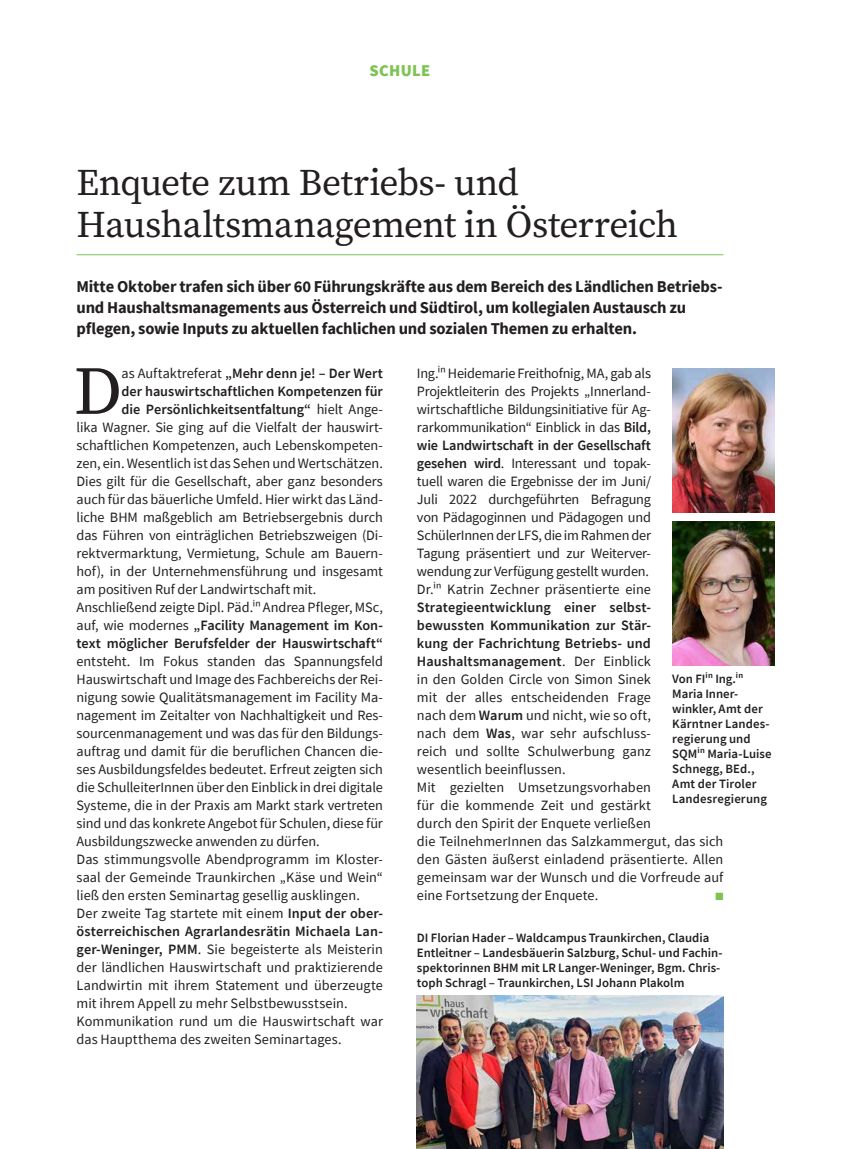
<style>
.page{position:relative;width:851px;height:1149px;background:#fff}
.page>*{position:absolute;margin:0;border:0;box-sizing:border-box;transform-origin:0 0}
.t1{font:68.1px "Source Serif Pro";color:#231f20}
.t2{font:37.5px/42px "Source Serif Pro";letter-spacing:-.015em;color:#231f20}
.t3{font:700 16.5px/21px "Source Sans Pro";letter-spacing:-.01em;color:#231f20}
.t4{font:900 16.5px "Source Sans Pro";letter-spacing:.02em;color:#7cc352}
.t5{font:14.25px/18px "Source Sans Pro";color:#231f20}
.t6{font:600 14.25px "Source Sans Pro";letter-spacing:-.005em;color:#231f20}
.t7{font:600 12.75px/15px "Source Sans Pro";color:#231f20}
.t8{font:10.5px "Zapf Dingbats ITC";color:#7cc352}
.s1{font-weight:400}
.s2{font-weight:600}
</style>
<div class="page">
<hr style="left:77px;top:254px;width:646px;height:1px;background:#7cc352">
<img style="left:672px;top:368px;width:102px;height:144px">
<img style="left:672px;top:521px;width:102px;height:144px">
<img style="left:417px;top:995px;width:306px;height:153px">
<p class="t4" style="left:369px;top:59px;width:62px">SCHULE</p>
<h2 class="t2" style="left:77px;top:162px;width:603px">Enquete zum Betriebs- und<br>Haushaltsmanagement in Österreich</h2>
<p class="t3" style="left:77px;top:276px;width:647px">Mitte Oktober trafen sich über 60 Führungskräfte aus dem Bereich des Ländlichen Betriebs&shy;und Haushaltsmanagements aus Österreich und Südtirol, um kollegialen Austausch zu pflegen, sowie Inputs zu aktuellen fachlichen und sozialen Themen zu erhalten.</p>
<h1 class="t1" style="left:74px;top:345px;width:50px">D</h1>
<p class="t6" style="left:122px;top:363px;width:263px"><span class="s1">as Auftaktreferat</span> „Mehr denn je! – Der Wert</p>
<p class="t5" style="left:417px;top:364px;width:235px">Ing.in Heidemarie Freithofnig, MA, gab als Projektleiterin des Projekts „Innerland&shy;wirtschaftliche Bildungsinitiative für Ag&shy;rarkommunikation“ Einblick in das <span class="s2">Bild, wie Landwirtschaft in der Gesellschaft gesehen wird</span>. Interessant und topak&shy;tuell waren die Ergebnisse der im Juni/ Juli 2022 durchgeführten Befragung von Pädagoginnen und Pädagogen und SchülerInnen der LFS, die im Rahmen der Tagung präsentiert und zur Weiterver&shy;wendung zur Verfügung gestellt wurden.<br>Dr.in Katrin Zechner präsentierte eine</p>
<p class="t5" style="left:417px;top:598px;width:308px"><span class="s2">Strategieentwicklung einer selbst-<br>bewussten Kommunikation zur Stär-<br>kung der Fachrichtung Betriebs- und Haushaltsmanagement</span>. Der Einblick<br>in den Golden Circle von Simon Sinek<br>mit der alles entscheidenden Frage<br>nach dem <span class="s2">Warum</span> und nicht, wie so oft,<br>nach dem <span class="s2">Was</span>, war sehr aufschluss-<br>reich und sollte Schulwerbung ganz<br>wesentlich beeinflussen.<br>Mit gezielten Umsetzungsvorhaben<br>für die kommende Zeit und gestärkt<br>durch den Spirit der Enquete verließen<br>die TeilnehmerInnen das Salzkammergut, das sich den Gästen äußerst einladend präsentierte. Allen gemeinsam war der Wunsch und die Vorfreude auf eine Fortsetzung der Enquete.</p>
<p class="t6" style="left:122px;top:381px;width:263px">der hauswirtschaftlichen Kompetenzen für</p>
<p class="t6" style="left:122px;top:399px;width:263px">die Persönlichkeitsentfaltung“ <span class="s1">hielt Ange-</span></p>
<p class="t5" style="left:77px;top:418px;width:308px">lika Wagner. Sie ging auf die Vielfalt der hauswirt-</p>
<p class="t5" style="left:77px;top:436px;width:308px">schaftlichen Kompetenzen, auch Lebenskompeten-</p>
<p class="t5" style="left:77px;top:454px;width:308px">zen, ein. Wesentlich ist das Sehen und Wertschätzen.</p>
<p class="t5" style="left:77px;top:472px;width:308px">Dies gilt für die Gesellschaft, aber ganz besonders</p>
<p class="t5" style="left:77px;top:490px;width:308px">auch für das bäuerliche Umfeld. Hier wirkt das Länd-</p>
<p class="t5" style="left:77px;top:508px;width:308px">liche BHM maßgeblich am Betriebsergebnis durch</p>
<p class="t5" style="left:77px;top:526px;width:308px">das Führen von einträglichen Betriebszweigen (Di-</p>
<p class="t5" style="left:77px;top:544px;width:308px">rektvermarktung, Vermietung, Schule am Bauern-</p>
<p class="t5" style="left:77px;top:562px;width:308px">hof), in der Unternehmensführung und insgesamt</p>
<p class="t5" style="left:77px;top:580px;width:241px">am positiven Ruf der Landwirtschaft mit.</p>
<p class="t5" style="left:77px;top:598px;width:308px">Anschließend zeigte Dipl. Päd.in Andrea Pfleger, MSc,</p>
<p class="t6" style="left:77px;top:615px;width:308px"><span class="s1">auf, wie modernes</span> „Facility Management im Kon-</p>
<p class="t6" style="left:77px;top:633px;width:308px">text möglicher Berufsfelder der Hauswirtschaft“</p>
<p class="t5" style="left:77px;top:652px;width:308px">entsteht. Im Fokus standen das Spannungsfeld Hauswirtschaft und Image des Fachbereichs der Rei&shy;nigung sowie Qualitätsmanagement im Facility Ma&shy;nagement im Zeitalter von Nachhaltigkeit und Res&shy;sourcenmanagement und was das für den Bildungs&shy;auftrag und damit für die beruflichen Chancen die&shy;ses Ausbildungsfeldes bedeutet. Erfreut zeigten sich die SchulleiterInnen über den Einblick in drei digitale Systeme, die in der Praxis am Markt stark vertreten sind und das konkrete Angebot für Schulen, diese für Ausbildungszwecke anwenden zu dürfen.<br>Das stimmungsvolle Abendprogramm im Kloster&shy;saal der Gemeinde Traunkirchen „Käse und Wein“ ließ den ersten Seminartag gesellig ausklingen.<br>Der zweite Tag startete mit einem <span class="s2">Input der ober&shy;österreichischen Agrarlandesrätin Michaela Lan&shy;ger-Weninger, PMM</span>. Sie begeisterte als Meisterin der ländlichen Hauswirtschaft und praktizierende Landwirtin mit ihrem Statement und überzeugte mit ihrem Appell zu mehr Selbstbewusstsein.<br>Kommunikation rund um die Hauswirtschaft war das Hauptthema des zweiten Seminartages.</p>
<p class="t7" style="left:672px;top:670px;width:101px">Von FIin Ing.in<br>Maria Inner&shy;winkler, Amt der<br>Kärntner Landes&shy;regierung und<br>SQMin Maria-Luise<br>Schnegg, BEd.,<br>Amt der Tiroler<br>Landesregierung</p>
<p class="t8" style="left:715px;top:891px;width:9px">■</p>
<p class="t7" style="left:417px;top:930px;width:307px">DI Florian Hader – Waldcampus Traunkirchen, Claudia Entleitner – Landesbäuerin Salzburg, Schul- und Fachin&shy;spektorinnen BHM mit LR Langer-Weninger, Bgm. Chris&shy;toph Schragl – Traunkirchen, LSI Johann Plakolm</p>
</div>
